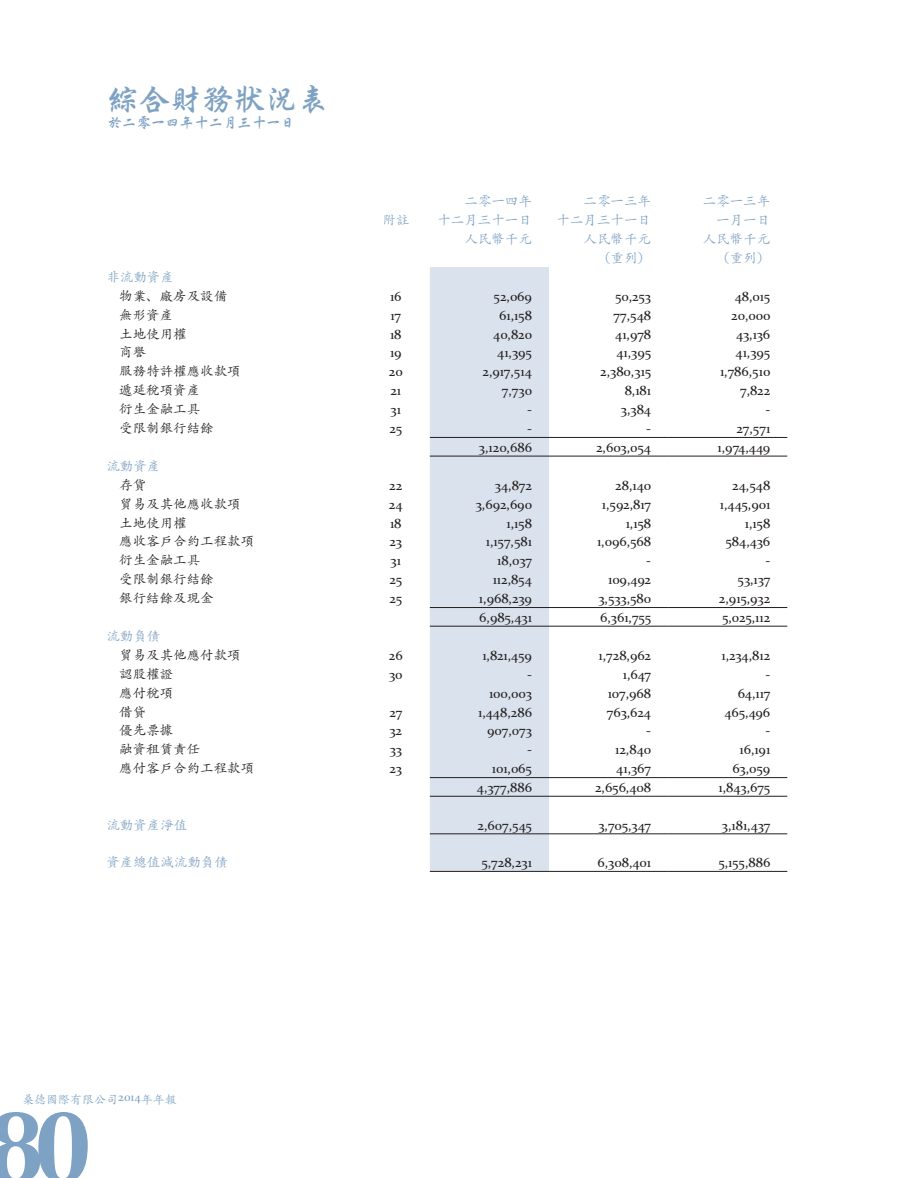
<style>
.page{position:relative;width:915px;height:1178px;background:#fff}
.page>*{position:absolute;margin:0;border:0;box-sizing:border-box;transform-origin:0 0}
.t1{font:700 103.2px "Optima LT Std";color:#7ea2c3}
.t2{font:33px "DF Xing Kai W5 HK BF";letter-spacing:-.04em;color:#7ea2c3}
.t3{font:15px "DF Xing Kai W5 HK BF";letter-spacing:-.04em;color:#7ea2c3}
.B0{font:13.5px "Constantia";color:#231f20}
.B0-2{font:13.5px "Adobe Kaiti Std";color:#231f20}
.B0-3{font:13.5px "Adobe Kaiti Std";color:#7ea2c3}
.t4{font:12px "Adobe Kaiti Std";color:#7ea2c3}
</style>
<div class="page">
<div style="left:429px;top:267px;width:120px;height:604px;background:#dae2ed"></div>
<hr style="left:429px;top:437px;width:120px;height:1px;background:#231f20">
<hr style="left:549px;top:437px;width:119px;height:1px;background:#231f20">
<hr style="left:668px;top:437px;width:119px;height:1px;background:#231f20">
<hr style="left:429px;top:456px;width:120px;height:1px;background:#231f20">
<hr style="left:549px;top:456px;width:119px;height:1px;background:#231f20">
<hr style="left:668px;top:456px;width:119px;height:1px;background:#231f20">
<hr style="left:429px;top:607px;width:120px;height:1px;background:#231f20">
<hr style="left:549px;top:607px;width:119px;height:1px;background:#231f20">
<hr style="left:668px;top:607px;width:119px;height:1px;background:#231f20">
<hr style="left:429px;top:626px;width:120px;height:1px;background:#231f20">
<hr style="left:549px;top:626px;width:119px;height:1px;background:#231f20">
<hr style="left:668px;top:626px;width:119px;height:1px;background:#231f20">
<hr style="left:429px;top:777px;width:120px;height:1px;background:#231f20">
<hr style="left:549px;top:777px;width:119px;height:1px;background:#231f20">
<hr style="left:668px;top:777px;width:119px;height:1px;background:#231f20">
<hr style="left:429px;top:796px;width:120px;height:1px;background:#231f20">
<hr style="left:549px;top:796px;width:119px;height:1px;background:#231f20">
<hr style="left:668px;top:796px;width:119px;height:1px;background:#231f20">
<hr style="left:429px;top:833px;width:120px;height:1px;background:#231f20">
<hr style="left:549px;top:833px;width:119px;height:1px;background:#231f20">
<hr style="left:668px;top:833px;width:119px;height:1px;background:#231f20">
<hr style="left:429px;top:871px;width:120px;height:1px;background:#231f20">
<hr style="left:549px;top:871px;width:119px;height:1px;background:#231f20">
<hr style="left:668px;top:871px;width:119px;height:1px;background:#231f20">
<p class="t2" style="left:106px;top:82px;width:225px">綜合財務狀況表</p>
<p class="t3" style="left:107px;top:115px;width:189px">於二零一四年十二月三十一日</p>
<p class="B0-3" style="left:464px;top:193px;width:69px">二零一四年</p>
<p class="B0-3" style="left:583px;top:193px;width:69px">二零一三年</p>
<p class="B0-3" style="left:702px;top:193px;width:69px">二零一三年</p>
<p class="B0-3" style="left:382px;top:212px;width:29px">附註</p>
<p class="B0-3" style="left:437px;top:212px;width:96px">十二月三十一日</p>
<p class="B0-3" style="left:556px;top:212px;width:96px">十二月三十一日</p>
<p class="B0-3" style="left:716px;top:212px;width:55px">一月一日</p>
<p class="B0-3" style="left:464px;top:231px;width:69px">人民幣千元</p>
<p class="B0-3" style="left:583px;top:231px;width:69px">人民幣千元</p>
<p class="B0-3" style="left:702px;top:231px;width:69px">人民幣千元</p>
<p class="B0-3" style="left:597px;top:249px;width:55px">（重列）</p>
<p class="B0-3" style="left:716px;top:249px;width:55px">（重列）</p>
<p class="B0-3" style="left:106px;top:268px;width:69px">非流動資產</p>
<p class="B0-2" style="left:119px;top:287px;width:109px">物業、廠房及設備</p>
<p class="B0" style="left:390px;top:287px;width:13px">16</p>
<p class="B0" style="left:493px;top:287px;width:40px">52,069</p>
<p class="B0" style="left:614px;top:287px;width:38px">50,253</p>
<p class="B0" style="left:734px;top:287px;width:37px">48,015</p>
<p class="B0-2" style="left:119px;top:306px;width:55px">無形資產</p>
<p class="B0" style="left:390px;top:306px;width:12px">17</p>
<p class="B0" style="left:499px;top:306px;width:34px">61,158</p>
<p class="B0" style="left:613px;top:306px;width:39px">77,548</p>
<p class="B0" style="left:731px;top:306px;width:41px">20,000</p>
<p class="B0-2" style="left:119px;top:325px;width:69px">土地使用權</p>
<p class="B0" style="left:390px;top:325px;width:13px">18</p>
<p class="B0" style="left:493px;top:325px;width:40px">40,820</p>
<p class="B0" style="left:615px;top:325px;width:37px">41,978</p>
<p class="B0" style="left:735px;top:325px;width:36px">43,136</p>
<p class="B0-2" style="left:119px;top:344px;width:28px">商譽</p>
<p class="B0" style="left:390px;top:344px;width:13px">19</p>
<p class="B0" style="left:497px;top:344px;width:36px">41,395</p>
<p class="B0" style="left:616px;top:344px;width:36px">41,395</p>
<p class="B0" style="left:735px;top:344px;width:36px">41,395</p>
<p class="B0-2" style="left:119px;top:363px;width:123px">服務特許權應收款項</p>
<p class="B0" style="left:389px;top:363px;width:15px">20</p>
<p class="B0" style="left:482px;top:363px;width:51px">2,917,514</p>
<p class="B0" style="left:600px;top:363px;width:52px">2,380,315</p>
<p class="B0" style="left:719px;top:363px;width:52px">1,786,510</p>
<p class="B0-2" style="left:119px;top:382px;width:82px">遞延稅項資產</p>
<p class="B0" style="left:390px;top:382px;width:12px">21</p>
<p class="B0" style="left:501px;top:382px;width:32px">7,730</p>
<p class="B0" style="left:624px;top:382px;width:28px">8,181</p>
<p class="B0" style="left:740px;top:382px;width:32px">7,822</p>
<p class="B0-2" style="left:119px;top:401px;width:82px">衍生金融工具</p>
<p class="B0" style="left:390px;top:400px;width:12px">31</p>
<p class="B0" style="left:527px;top:400px;width:6px">-</p>
<p class="B0" style="left:620px;top:400px;width:32px">3,384</p>
<p class="B0" style="left:765px;top:400px;width:6px">-</p>
<p class="B0-2" style="left:119px;top:420px;width:96px">受限制銀行結餘</p>
<p class="B0" style="left:389px;top:419px;width:14px">25</p>
<p class="B0" style="left:527px;top:419px;width:6px">-</p>
<p class="B0" style="left:646px;top:419px;width:6px">-</p>
<p class="B0" style="left:736px;top:419px;width:35px">27,571</p>
<p class="B0" style="left:479px;top:438px;width:54px">3,120,686</p>
<p class="B0" style="left:596px;top:438px;width:57px">2,603,054</p>
<p class="B0" style="left:717px;top:438px;width:54px">1,974,449</p>
<p class="B0-3" style="left:106px;top:457px;width:55px">流動資產</p>
<p class="B0-2" style="left:119px;top:476px;width:28px">存貨</p>
<p class="B0" style="left:389px;top:476px;width:15px">22</p>
<p class="B0" style="left:494px;top:476px;width:39px">34,872</p>
<p class="B0" style="left:615px;top:476px;width:37px">28,140</p>
<p class="B0" style="left:732px;top:476px;width:40px">24,548</p>
<p class="B0-2" style="left:119px;top:495px;width:123px">貿易及其他應收款項</p>
<p class="B0" style="left:389px;top:495px;width:15px">24</p>
<p class="B0" style="left:475px;top:495px;width:58px">3,692,690</p>
<p class="B0" style="left:601px;top:495px;width:51px">1,592,817</p>
<p class="B0" style="left:719px;top:495px;width:52px">1,445,901</p>
<p class="B0-2" style="left:119px;top:514px;width:69px">土地使用權</p>
<p class="B0" style="left:390px;top:514px;width:13px">18</p>
<p class="B0" style="left:506px;top:514px;width:27px">1,158</p>
<p class="B0" style="left:625px;top:514px;width:27px">1,158</p>
<p class="B0" style="left:744px;top:514px;width:27px">1,158</p>
<p class="B0-2" style="left:119px;top:533px;width:136px">應收客戶合約工程款項</p>
<p class="B0" style="left:389px;top:533px;width:14px">23</p>
<p class="B0" style="left:485px;top:533px;width:47px">1,157,581</p>
<p class="B0" style="left:597px;top:533px;width:55px">1,096,568</p>
<p class="B0" style="left:725px;top:533px;width:46px">584,436</p>
<p class="B0-2" style="left:119px;top:552px;width:82px">衍生金融工具</p>
<p class="B0" style="left:390px;top:552px;width:12px">31</p>
<p class="B0" style="left:497px;top:552px;width:36px">18,037</p>
<p class="B0" style="left:646px;top:552px;width:6px">-</p>
<p class="B0" style="left:765px;top:552px;width:6px">-</p>
<p class="B0-2" style="left:119px;top:571px;width:96px">受限制銀行結餘</p>
<p class="B0" style="left:389px;top:570px;width:14px">25</p>
<p class="B0" style="left:492px;top:570px;width:41px">112,854</p>
<p class="B0" style="left:608px;top:570px;width:44px">109,492</p>
<p class="B0" style="left:737px;top:570px;width:34px">53,137</p>
<p class="B0-2" style="left:119px;top:590px;width:96px">銀行結餘及現金</p>
<p class="B0" style="left:389px;top:589px;width:14px">25</p>
<p class="B0" style="left:479px;top:589px;width:54px">1,968,239</p>
<p class="B0" style="left:598px;top:589px;width:54px">3,533,580</p>
<p class="B0" style="left:718px;top:589px;width:53px">2,915,932</p>
<p class="B0" style="left:479px;top:608px;width:54px">6,985,431</p>
<p class="B0" style="left:600px;top:608px;width:52px">6,361,755</p>
<p class="B0" style="left:721px;top:608px;width:50px">5,025,112</p>
<p class="B0-3" style="left:106px;top:627px;width:55px">流動負債</p>
<p class="B0-2" style="left:119px;top:646px;width:123px">貿易及其他應付款項</p>
<p class="B0" style="left:389px;top:646px;width:15px">26</p>
<p class="B0" style="left:482px;top:646px;width:51px">1,821,459</p>
<p class="B0" style="left:598px;top:646px;width:54px">1,728,962</p>
<p class="B0" style="left:721px;top:646px;width:50px">1,234,812</p>
<p class="B0-2" style="left:119px;top:665px;width:55px">認股權證</p>
<p class="B0" style="left:389px;top:665px;width:15px">30</p>
<p class="B0" style="left:527px;top:665px;width:6px">-</p>
<p class="B0" style="left:622px;top:665px;width:30px">1,647</p>
<p class="B0" style="left:765px;top:665px;width:6px">-</p>
<p class="B0-2" style="left:119px;top:684px;width:55px">應付稅項</p>
<p class="B0" style="left:489px;top:684px;width:44px">100,003</p>
<p class="B0" style="left:607px;top:684px;width:45px">107,968</p>
<p class="B0" style="left:737px;top:684px;width:34px">64,117</p>
<p class="B0-2" style="left:119px;top:703px;width:28px">借貸</p>
<p class="B0" style="left:389px;top:703px;width:14px">27</p>
<p class="B0" style="left:478px;top:703px;width:55px">1,448,286</p>
<p class="B0" style="left:606px;top:703px;width:46px">763,624</p>
<p class="B0" style="left:724px;top:703px;width:47px">465,496</p>
<p class="B0-2" style="left:119px;top:722px;width:55px">優先票據</p>
<p class="B0" style="left:389px;top:722px;width:14px">32</p>
<p class="B0" style="left:487px;top:722px;width:46px">907,073</p>
<p class="B0" style="left:646px;top:722px;width:6px">-</p>
<p class="B0" style="left:765px;top:722px;width:6px">-</p>
<p class="B0-2" style="left:119px;top:741px;width:82px">融資租賃責任</p>
<p class="B0" style="left:389px;top:741px;width:14px">33</p>
<p class="B0" style="left:527px;top:741px;width:6px">-</p>
<p class="B0" style="left:615px;top:741px;width:37px">12,840</p>
<p class="B0" style="left:739px;top:741px;width:32px">16,191</p>
<p class="B0-2" style="left:119px;top:760px;width:136px">應付客戶合約工程款項</p>
<p class="B0" style="left:389px;top:759px;width:14px">23</p>
<p class="B0" style="left:491px;top:759px;width:42px">101,065</p>
<p class="B0" style="left:616px;top:759px;width:36px">41,367</p>
<p class="B0" style="left:732px;top:759px;width:39px">63,059</p>
<p class="B0" style="left:476px;top:778px;width:57px">4,377,886</p>
<p class="B0" style="left:595px;top:778px;width:58px">2,656,408</p>
<p class="B0" style="left:718px;top:778px;width:53px">1,843,675</p>
<p class="B0-3" style="left:106px;top:816px;width:82px">流動資產淨值</p>
<p class="B0" style="left:477px;top:816px;width:56px">2,607,545</p>
<p class="B0" style="left:598px;top:816px;width:54px">3,705,347</p>
<p class="B0" style="left:721px;top:816px;width:50px">3,181,437</p>
<p class="B0-3" style="left:106px;top:854px;width:123px">資產總值減流動負債</p>
<p class="B0" style="left:481px;top:853px;width:52px">5,728,231</p>
<p class="B0" style="left:597px;top:853px;width:55px">6,308,401</p>
<p class="B0" style="left:718px;top:853px;width:53px">5,155,886</p>
<p class="t4" style="left:22px;top:1092px;width:156px">桑德國際有限公司<sup>2014</sup>年年報</p>
<h1 class="t1" style="left:-13px;top:1086px;width:106px">80</h1>
</div>
